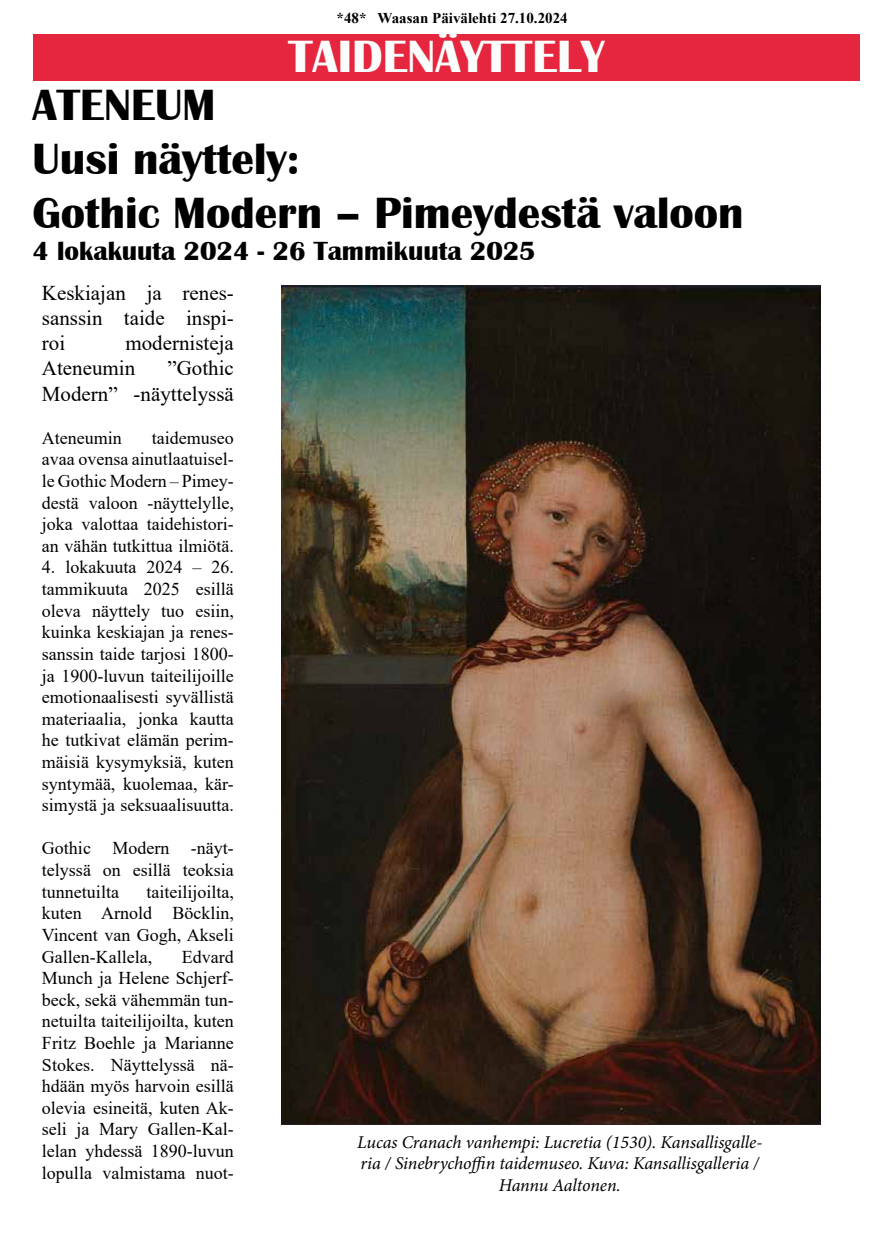
<style>
.page{position:relative;width:893px;height:1234px;background:#fff}
.page>*{position:absolute;margin:0;border:0;box-sizing:border-box;transform-origin:0 0}
.t1{font:700 46.5px "Britannic";color:#fbfdfc}
.t2{font:700 45px/54px "Britannic";color:#000}
.t3{font:700 27px "Britannic";color:#000}
.t4{font:21px/25.2px "Times New Roman";color:#000;text-align:justify}
.t5{font:18px/21.6px "Times New Roman";color:#000;text-align:justify}
.t6{font:italic 18px/21.6px "Minion Pro";letter-spacing:-.005em;color:#000;text-align:center}
.t7{font:700 15px "Times New Roman";color:#000}
</style>
<div class="page">
<div style="left:33px;top:34px;width:826px;height:47px;background:#e6263e"></div>
<img style="left:281px;top:285px;width:539px;height:839px">
<p class="t7" style="left:337px;top:7px;width:232px">*48* Waasan Päivälehti 27.10.2024</p>
<h1 class="t1" style="left:289px;top:30px;width:317px">TAIDENÄYTTELY</h1>
<h2 class="t2" style="left:33px;top:78px;width:713px">ATENEUM<br>Uusi näyttely:<br>Gothic Modern – Pimeydestä valoon</h2>
<h3 class="t3" style="left:33px;top:236px;width:505px">4 lokakuuta 2024 - 26 Tammikuuta 2025</h3>
<p class="t4" style="left:42px;top:279px;width:193px">Keskiajan ja renes&shy;sanssin taide inspi&shy;roi</p>
<p class="t4" style="left:42px;top:330px;width:193px;text-indent:83px">modernisteja<br>Ateneumin</p>
<p class="t4" style="left:42px;top:355px;width:193px;text-align:right">”Gothic<br>Modern” -näyttelyssä</p>
<p class="t5" style="left:42px;top:426px;width:81px">Ateneumin</p>
<p class="t5" style="left:42px;top:426px;width:193px;text-indent:110px">taidemuseo avaa ovensa ainutlaatuisel&shy;le Gothic Modern – Pimey&shy;destä valoon -näyttelylle, joka valottaa taidehistori&shy;an vähän tutkittua ilmiötä.</p>
<p class="t5" style="left:42px;top:556px;width:193px">4. lokakuuta 2024 – 26. tammikuuta 2025 esillä oleva näyttely tuo esiin, kuinka keskiajan ja renes&shy;sanssin taide tarjosi 1800- ja 1900-luvun taiteilijoille emotionaalisesti syvällistä materiaalia, jonka kautta he tutkivat elämän perim&shy;mäisiä kysymyksiä, kuten syntymää, kuolemaa, kär&shy;simystä ja seksuaalisuutta.</p>
<p class="t5" style="left:42px;top:836px;width:193px">Gothic Modern -näyt&shy;telyssä on esillä teoksia tunnetuilta</p>
<p class="t5" style="left:42px;top:880px;width:193px;text-indent:104px">taiteilijoilta, kuten Arnold Böcklin, Vincent van Gogh, Akseli Gallen-Kallela,</p>
<p class="t5" style="left:42px;top:944px;width:193px;text-indent:140px">Edvard Munch ja Helene Schjerf&shy;beck, sekä vähemmän tun&shy;netuilta taiteilijoilta, kuten Fritz Boehle ja Marianne Stokes. Näyttelyssä nä&shy;hdään myös harvoin esillä olevia esineitä, kuten Ak&shy;seli ja Mary Gallen-Kal&shy;lelan yhdessä 1890-luvun lopulla valmistama nuot-</p>
<p class="t6" style="left:357px;top:1130px;width:407px">Lucas Cranach vanhempi: Lucretia (1530). Kansallisgalle&shy;ria / Sinebrychoffin taidemuseo. Kuva: Kansallisgalleria /<br>Hannu Aaltonen.</p>
</div>
